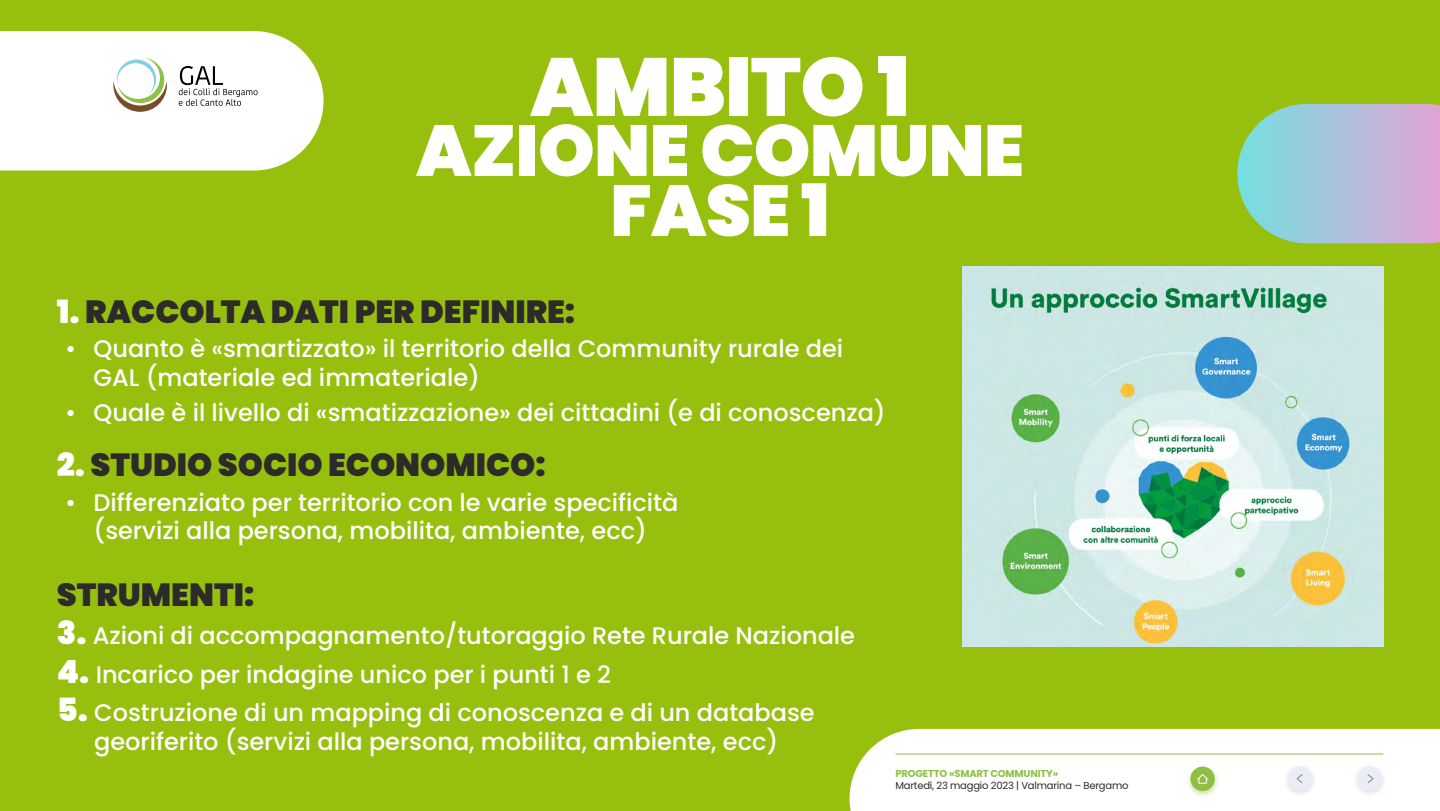
<style>
.page{position:relative;width:1440px;height:811px;background:#97bf0d}
.page>*{position:absolute;margin:0;border:0;box-sizing:border-box;transform-origin:0 0}
.t1{font:900 82px "Poppins";letter-spacing:-.01em;color:#fff}
.t2{font:900 72px/60px "Poppins";letter-spacing:-.01em;color:#fff;text-align:center}
.t3{font:900 32px "Poppins";color:#2d2a2a}
.t4{font:500 24px/28.8px "Poppins";color:#fff}
.t5{font:10px "Poppins";letter-spacing:-.02em;color:#2d2a2a}
.t6{font:700 10px "Poppins";letter-spacing:-.02em;color:#8fc046}
.s1{color:#fff}
.s2{font-weight:900;font-size:32px}
</style>
<div class="page">
<svg style="left:1237px;top:104px;width:203px;height:139px;background:#aac0c7"></svg>
<svg style="left:0;top:31px;width:324px;height:139px;background:#f5f7ee"></svg>
<img style="left:963px;top:266px;width:420px;height:380px">
<div style="left:850px;top:729px;width:590px;height:82px;background:#fff"></div>
<img style="left:1280px;top:760px;width:41px;height:40px">
<div style="left:1288px;top:766px;width:25px;height:25px;background:#eaedf3;border-radius:50%"></div>
<svg style="left:1296px;top:774px;width:7px;height:9px"></svg>
<img style="left:1349px;top:760px;width:41px;height:40px">
<div style="left:1358px;top:766px;width:24px;height:25px;background:#eaedf3;border-radius:50%"></div>
<svg style="left:1367px;top:774px;width:7px;height:9px"></svg>
<hr style="left:895px;top:753px;width:488px;height:1px;background:#8fc046">
<img style="left:1182px;top:759px;width:41px;height:39px">
<div style="left:1190px;top:766px;width:25px;height:25px;background:#90be43;border-radius:50%"></div>
<svg style="left:1197px;top:774px;width:12px;height:6px"></svg>
<p class="t1" style="left:530px;top:40px;width:381px">AMBITO 1</p>
<p class="t2" style="left:416px;top:121px;width:609px">AZIONE COMUNE<br>FASE 1</p>
<p class="t3" style="left:57px;top:293px;width:520px"><span class="s1">1.</span> RACCOLTA DATI PER DEFINIRE:</p>
<p class="t4" style="left:94px;top:335px;width:751px;text-indent:-28px">• Quanto è «smartizzato» il territorio della Community rurale dei<br>GAL (materiale ed immateriale)</p>
<p class="t4" style="left:65px;top:398px;width:822px">• Quale è il livello di «smatizzazione» dei cittadini (e di conoscenza)</p>
<p class="t3" style="left:57px;top:446px;width:490px"><span class="s1">2.</span> STUDIO SOCIO ECONOMICO:</p>
<p class="t4" style="left:65px;top:488px;width:615px;text-align:center">• Differenziato per territorio con le varie specificità (servizi alla persona, mobilita, ambiente, ecc)</p>
<p class="t3" style="left:57px;top:576px;width:199px">STRUMENTI:</p>
<p class="t4" style="left:57px;top:621px;width:800px"><span class="s2">3.</span> Azioni di accompagnamento/tutoraggio Rete Rurale Nazionale</p>
<p class="t4" style="left:57px;top:660px;width:556px"><span class="s2">4.</span> Incarico per indagine unico per i punti 1 e 2</p>
<p class="t4" style="left:57px;top:698px;width:760px"><span class="s2">5.</span> Costruzione di un mapping di conoscenza e di un database</p>
<p class="t4" style="left:94px;top:727px;width:686px">georiferito (servizi alla persona, mobilita, ambiente, ecc)</p>
<p class="t6" style="left:895px;top:768px;width:164px">PROGETTO «SMART COMMUNITY»</p>
<p class="t5" style="left:895px;top:780px;width:235px">Martedì, 23 maggio 2023 | Valmarina – Bergamo</p>
</div>
